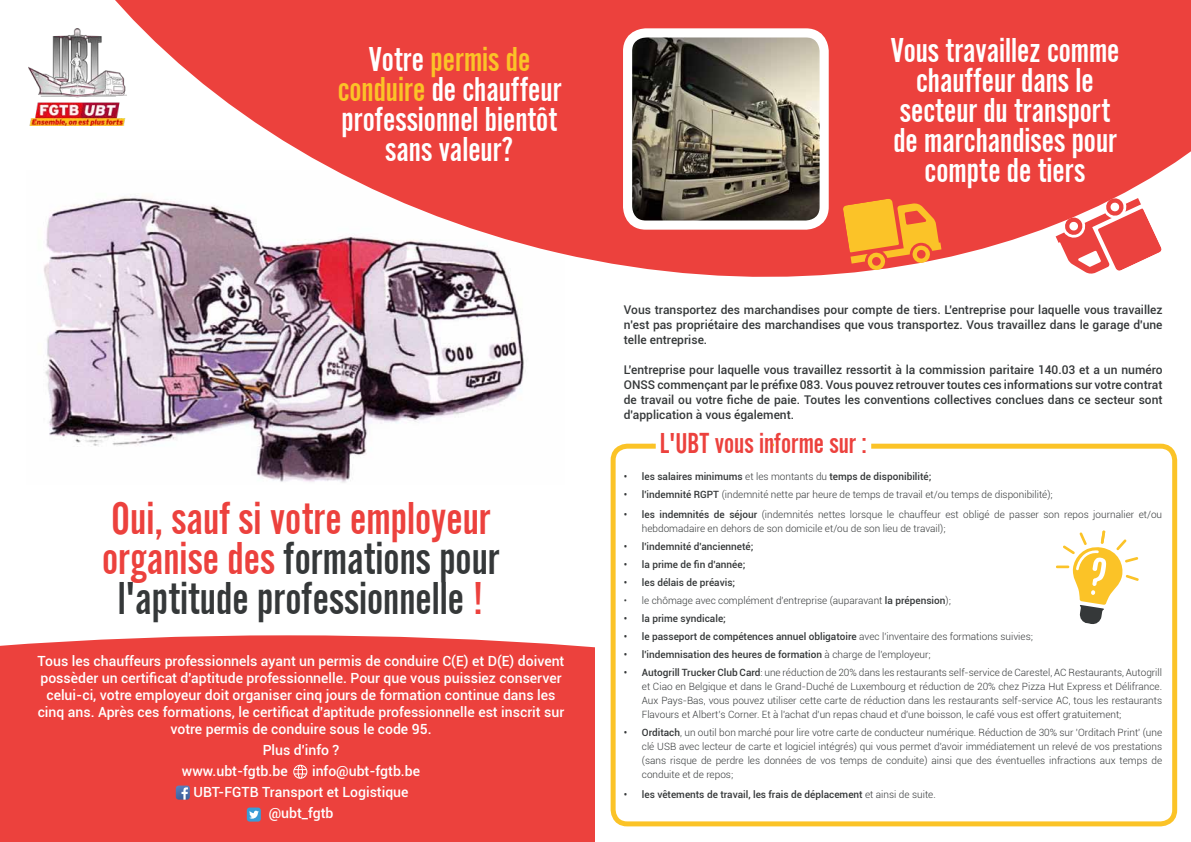
<style>
.page{position:relative;width:1191px;height:842px;background:#fff}
.page>*{position:absolute;margin:0;border:0;box-sizing:border-box;transform-origin:0 0}
.t1{font:48px/40px "Alternate Got No 2 D";color:#353839;text-align:center}
.t2{font:36px/30px "Alternate Got No 2 D";color:#fff;text-align:center}
.t3{font:30px "Alternate Got No 2 D";color:#ec413d}
.t4{font:500 14px/17px "Roboto";color:#fff;text-align:center}
.t5{font:500 12px/15px "Roboto";color:#353839;text-align:justify}
.t6{font:300 10px/14px "Roboto";color:#353839;text-align:justify}
.t7{font:500 10px "Roboto";color:#353839}
.s1{color:#fbc327}
.s2{color:#ec413d}
.s3{font-weight:300}
.s4{font-weight:500}
</style>
<div class="page">
<img style="left:45px;top:341px;width:481px;height:142px">
<div style="left:0;top:635px;width:595px;height:207px;background:#ec413d"></div>
<svg style="left:28px;top:0;width:1163px;height:341px;fill:#ec413d"></svg>
<div style="left:610px;top:444px;width:567px;height:382px;background:#fff;border:5px solid #fbc327;border-radius:14px"></div>
<img style="left:627px;top:33px;width:197px;height:192px">
<div style="left:623px;top:28px;width:205px;height:202px;border:9px solid #fff;border-radius:18px"></div>
<svg style="left:842px;top:198px;width:101px;height:73px;background:#f5953c"></svg>
<img style="left:29px;top:28px;width:98px;height:97px">
<svg style="left:293px;top:765px;width:14px;height:14px"></svg>
<svg style="left:176px;top:785px;width:14px;height:15px"></svg>
<div style="left:247px;top:807px;width:14px;height:15px;background:#3a9bd6;border-radius:3px"></div>
<svg style="left:249px;top:811px;width:10px;height:8px"></svg>
<hr style="left:1055px;top:565px;width:14px;height:3px;background:#fbc328">
<svg style="left:1062px;top:530px;width:77px;height:94px"></svg>
<h2 class="t2" style="left:338px;top:44px;width:225px">Votre <span class="s1">permis de conduire</span> de chauffeur professionnel bientôt sans valeur?</h2>
<h1 class="t1" style="left:102px;top:498px;width:399px"><span class="s2">Oui, sauf si votre employeur organise des</span> formations pour l'aptitude professionnelle <span class="s2">!</span></h1>
<p class="t4" style="left:38px;top:652px;width:528px">Tous les chauffeurs professionnels ayant un permis de conduire C(E) et D(E) doivent possèder un certificat d'aptitude professionnelle. Pour que vous puissiez conserver celui-ci, votre employeur doit organiser cinq jours de formation continue dans les cinq ans. Après ces formations, le certificat d'aptitude professionnelle est inscrit sur votre permis de conduire sous le code 95.</p>
<h3 class="t4" style="left:182px;top:739px;width:159px;line-height:21px;text-align:left;text-indent:81px">Plus d'info ? www.ubt-fgtb.be</h3>
<h3 class="t4" style="left:312px;top:762px;width:109px">info@ubt-fgtb.be</h3>
<h3 class="t4" style="left:193px;top:783px;width:216px">UBT-FGTB Transport et Logistique</h3>
<h3 class="t4" style="left:269px;top:804px;width:66px">@ubt_fgtb</h3>
<h2 class="t2" style="left:890px;top:35px;width:231px">Vous travaillez comme chauffeur dans le secteur du transport de marchandises pour compte de tiers</h2>
<p class="t5" style="left:624px;top:302px;width:540px">Vous transportez des marchandises pour compte de tiers. L'entreprise pour laquelle vous travaillez n'est pas propriétaire des marchandises que vous transportez. Vous travaillez dans le garage d'une telle entreprise.</p>
<p class="t5" style="left:624px;top:362px;width:540px">L'entreprise pour laquelle vous travaillez ressortit à la commission paritaire 140.03 et a un numéro ONSS commençant par le préfixe 083. Vous pouvez retrouver toutes ces informations sur votre contrat de travail ou votre fiche de paie. Toutes les conventions collectives conclues dans ce secteur sont d'application à vous également.</p>
<h3 class="t3" style="left:660px;top:428px;width:208px">L'UBT vous informe sur :</h3>
<p class="t7" style="left:624px;top:469px;width:309px">• les salaires minimums <span class="s3">et les montants du</span> temps de disponibilité;</p>
<p class="t6" style="left:624px;top:487px;width:430px"><span class="s4">• l'indemnité RGPT</span> (indemnité nette par heure de temps de travail et/ou temps de disponibilité);</p>
<p class="t6" style="left:642px;top:507px;width:522px;text-indent:-18px"><span class="s4">• les indemnités de séjour</span> (indemnités nettes lorsque le chauffeur est obligé de passer son repos journalier et/ou hebdomadaire en dehors de son domicile et/ou de son lieu de travail);</p>
<p class="t7" style="left:624px;top:539px;width:131px">• l'indemnité d'ancienneté;</p>
<p class="t7" style="left:624px;top:557px;width:123px">• la prime de fin d'année;</p>
<p class="t7" style="left:624px;top:575px;width:113px">• les délais de préavis;</p>
<p class="t6" style="left:624px;top:593px;width:328px">• le chômage avec complément d'entreprise (auparavant <span class="s4">la prépension</span>);</p>
<p class="t7" style="left:624px;top:611px;width:103px">• la prime syndicale;</p>
<p class="t7" style="left:624px;top:629px;width:410px">• le passeport de compétences annuel obligatoire <span class="s3">avec l'inventaire des formations suivies;</span></p>
<p class="t7" style="left:624px;top:647px;width:308px">• l'indemnisation des heures de formation <span class="s3">à charge de l'employeur;</span></p>
<p class="t6" style="left:642px;top:665px;width:522px;text-indent:-18px"><span class="s4">• Autogrill Trucker Club Card</span>: une réduction de 20% dans les restaurants self-service de Carestel, AC Restaurants, Autogrill et Ciao en Belgique et dans le Grand-Duché de Luxembourg et réduction de 20% chez Pizza Hut Express et Délifrance.<br>Aux Pays-Bas, vous pouvez utiliser cette carte de réduction dans les restaurants self-service AC, tous les restaurants Flavours et Albert’s Corner. Et à l'achat d'un repas chaud et d'une boisson, le café vous est offert gratuitement;</p>
<p class="t6" style="left:642px;top:725px;width:522px;text-indent:-18px"><span class="s4">• Orditach</span>, un outil bon marché pour lire votre carte de conducteur numérique. Réduction de 30% sur 'Orditach Print' (une clé USB avec lecteur de carte et logiciel intégrés) qui vous permet d'avoir immédiatement un relevé de vos prestations (sans risque de perdre les données de vos temps de conduite) ainsi que des éventuelles infractions aux temps de conduite et de repos;</p>
<p class="t7" style="left:624px;top:787px;width:313px">• les vêtements de travail, les frais de déplacement <span class="s3">et ainsi de suite.</span></p>
</div>
